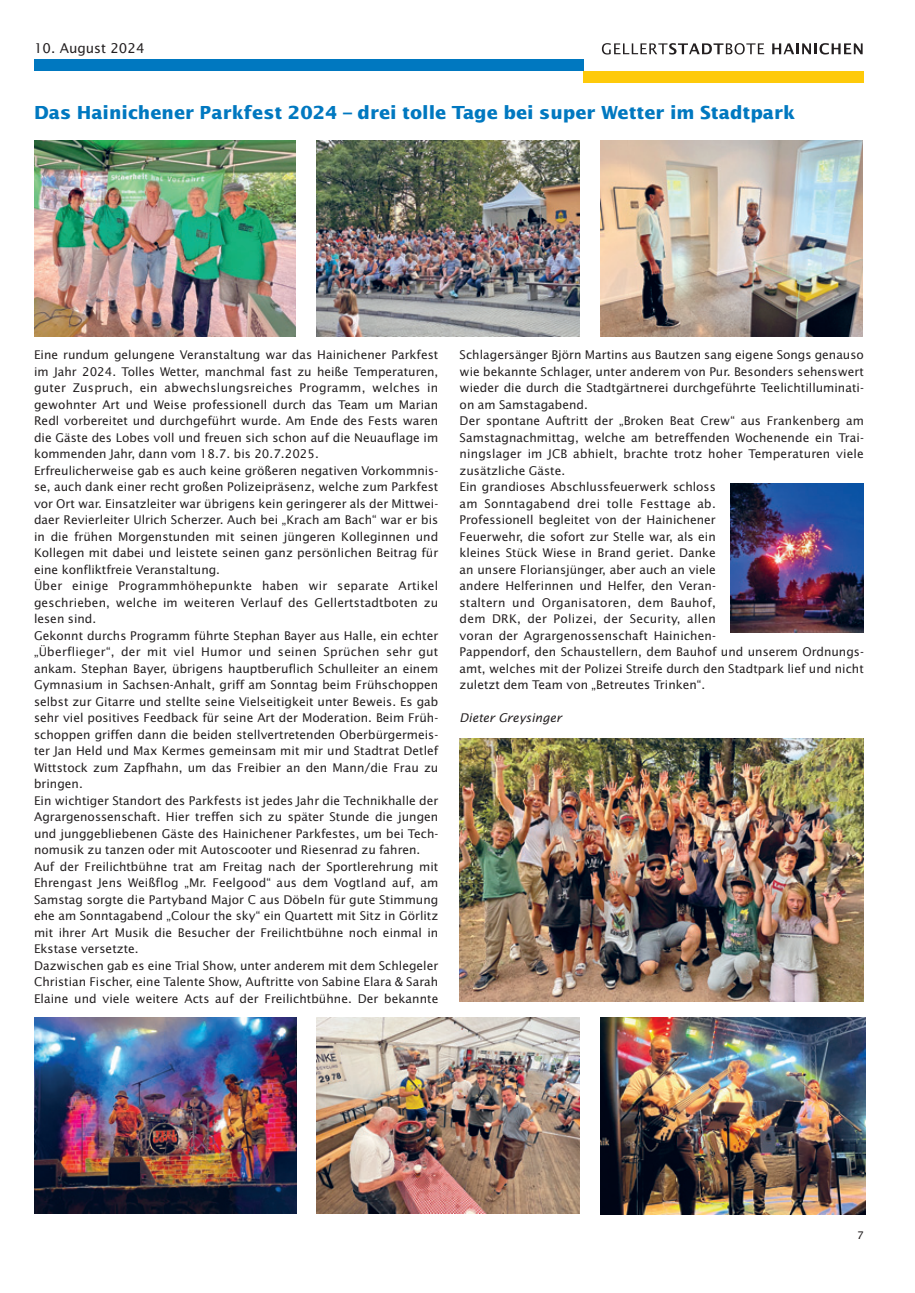
<style>
.page{position:relative;width:915px;height:1293px;background:#fff}
.page>*{position:absolute;margin:0;border:0;box-sizing:border-box;transform-origin:0 0}
.t1{font:700 18px "Lucida Sans";color:#0078c0}
.t2{font:13.5px "Lucida Sans";color:#231f20}
.t3{font:12px/16.5px "Lucida Sans";color:#231f20}
.t4{font:italic 12px "Lucida Sans";color:#231f20}
.t5{font:10.5px "Lucida Sans";color:#231f20}
</style>
<div class="page">
<div style="left:34px;top:59px;width:549px;height:12px;background:#0078c0"></div>
<div style="left:583px;top:71px;width:280px;height:12px;background:#feca0a"></div>
<svg style="left:601px;top:43px;width:163px;height:12px"></svg>
<svg style="left:772px;top:43px;width:90px;height:12px"></svg>
<img style="left:34px;top:140px;width:261px;height:196px">
<img style="left:459px;top:738px;width:404px;height:264px">
<img style="left:600px;top:140px;width:262px;height:196px">
<img style="left:730px;top:483px;width:133px;height:150px">
<img style="left:600px;top:1017px;width:264px;height:198px">
<img style="left:316px;top:1017px;width:262px;height:196px">
<img style="left:34px;top:1017px;width:263px;height:196px">
<img style="left:316px;top:140px;width:262px;height:196px">
<p class="t2" style="left:34px;top:43px;width:112px">10. August 2024</p>
<h1 class="t1" style="left:34px;top:105px;width:762px">Das Hainichener Parkfest 2024 – drei tolle Tage bei super Wetter im Stadtpark</h1>
<p class="t3" style="left:34px;top:347px;width:405px">Eine rundum gelungene Veranstaltung war das Hainichener Parkfest im Jahr 2024. Tolles Wetter, manchmal fast zu heiße Temperaturen, guter Zuspruch, ein abwechslungsreiches Programm, welches in gewohnter Art und Weise professionell durch das Team um Marian Redl vorbereitet und durchgeführt wurde. Am Ende des Fests waren die Gäste des Lobes voll und freuen sich schon auf die Neuauflage im kommenden Jahr, dann vom 18.7. bis 20.7.2025.<br>Erfreulicherweise gab es auch keine größeren negativen Vorkommnis&shy;se, auch dank einer recht großen Polizeipräsenz, welche zum Parkfest vor Ort war. Einsatzleiter war übrigens kein geringerer als der Mittwei&shy;daer Revierleiter Ulrich Scherzer. Auch bei „Krach am Bach“ war er bis in die frühen Morgenstunden mit seinen jüngeren Kolleginnen und Kollegen mit dabei und leistete seinen ganz persönlichen Beitrag für eine konfliktfreie Veranstaltung.<br>Über einige Programmhöhepunkte haben wir separate Artikel geschrieben, welche im weiteren Verlauf des Gellertstadtboten zu lesen sind.<br>Gekonnt durchs Programm führte Stephan Bayer aus Halle, ein echter „Überflieger“, der mit viel Humor und seinen Sprüchen sehr gut ankam. Stephan Bayer, übrigens hauptberuflich Schulleiter an einem Gymnasium in Sachsen-Anhalt, griff am Sonntag beim Frühschoppen selbst zur Gitarre und stellte seine Vielseitigkeit unter Beweis. Es gab sehr viel positives Feedback für seine Art der Moderation. Beim Früh&shy;schoppen griffen dann die beiden stellvertretenden Oberbürgermeis&shy;ter Jan Held und Max Kermes gemeinsam mit mir und Stadtrat Detlef Wittstock zum Zapfhahn, um das Freibier an den Mann/die Frau zu bringen.<br>Ein wichtiger Standort des Parkfests ist jedes Jahr die Technikhalle der Agrargenossenschaft. Hier treffen sich zu später Stunde die jungen und junggebliebenen Gäste des Hainichener Parkfestes, um bei Tech&shy;nomusik zu tanzen oder mit Autoscooter und Riesenrad zu fahren.<br>Auf der Freilichtbühne trat am Freitag nach der Sportlerehrung mit Ehrengast Jens Weißflog „Mr. Feelgood“ aus dem Vogtland auf, am Samstag sorgte die Partyband Major C aus Döbeln für gute Stimmung ehe am Sonntagabend „Colour the sky“ ein Quartett mit Sitz in Görlitz mit ihrer Art Musik die Besucher der Freilichtbühne noch einmal in Ekstase versetzte.<br>Dazwischen gab es eine Trial Show, unter anderem mit dem Schlegeler Christian Fischer, eine Talente Show, Auftritte von Sabine Elara &amp; Sarah Elaine und viele weitere Acts auf der Freilichtbühne. Der bekannte</p>
<p class="t3" style="left:459px;top:347px;width:405px">Schlagersänger Björn Martins aus Bautzen sang eigene Songs genauso wie bekannte Schlager, unter anderem von Pur. Besonders sehenswert wieder die durch die Stadtgärtnerei durchgeführte Teelichtilluminati&shy;on am Samstagabend.<br>Der spontane Auftritt der „Broken Beat Crew“ aus Frankenberg am Samstagnachmittag, welche am betreffenden Wochenende ein Trai&shy;ningslager im JCB abhielt, brachte trotz hoher Temperaturen viele zusätzliche Gäste.<br>Ein grandioses Abschlussfeuerwerk schloss<br>am Sonntagabend drei tolle Festtage ab.<br>Professionell begleitet von der Hainichener<br>Feuerwehr, die sofort zur Stelle war, als ein<br>kleines Stück Wiese in Brand geriet. Danke<br>an unsere Floriansjünger, aber auch an viele<br>andere Helferinnen und Helfer, den Veran-<br>staltern und Organisatoren, dem Bauhof,<br>dem DRK, der Polizei, der Security, allen<br>voran der Agrargenossenschaft Hainichen-<br>Pappendorf, den Schaustellern, dem Bauhof und unserem Ordnungs&shy;amt, welches mit der Polizei Streife durch den Stadtpark lief und nicht zuletzt dem Team von „Betreutes Trinken“.</p>
<p class="t4" style="left:459px;top:713px;width:104px">Dieter Greysinger</p>
<p class="t5" style="left:857px;top:1230px;width:8px">7</p>
</div>
